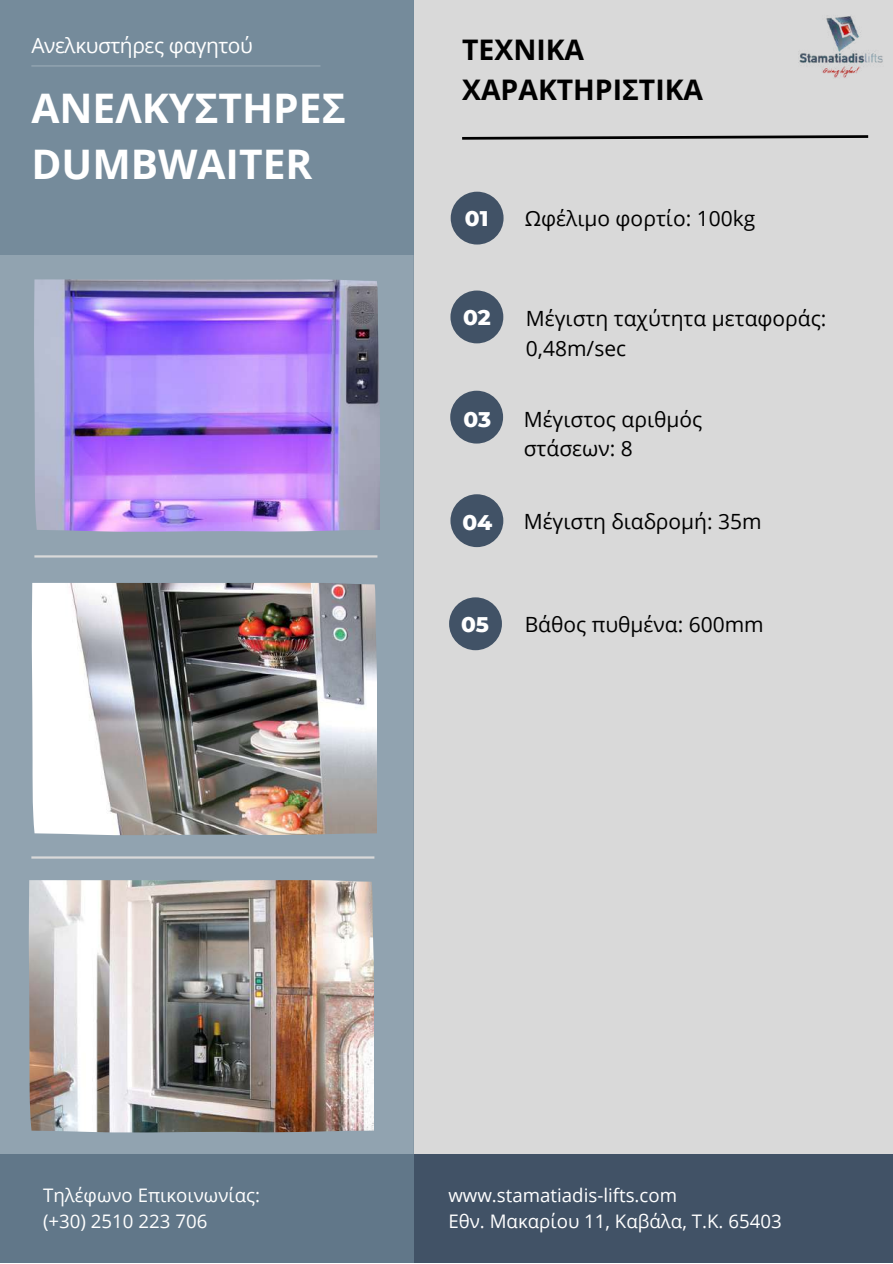
<style>
.page{position:relative;width:893px;height:1264px;background:#fff}
.page>*{position:absolute;margin:0;border:0;box-sizing:border-box;transform-origin:0 0}
.t1{font:700 40.8px/56.2px "Open Sans";color:#fff}
.t2{font:700 28.35px/39.3px "Open Sans";color:#000}
.t3{font:800 21.6px "Montserrat";color:#fff}
.t4{font:21px/29.2px "Open Sans";color:#000}
.t5{font:20.85px "Open Sans";letter-spacing:-.02em;color:#fff}
.t6{font:18.6px/25.8px "Open Sans";color:#fff}
</style>
<div class="page">
<div style="left:413px;top:0;width:479px;height:1157px;background:#d9d9d9"></div>
<div style="left:0;top:1153px;width:892px;height:109px;background:#415266"></div>
<div style="left:450px;top:192px;width:53px;height:52px;background:#415266;border-radius:50%"></div>
<div style="left:450px;top:290px;width:53px;height:53px;background:#415266;border-radius:50%"></div>
<div style="left:450px;top:391px;width:53px;height:52px;background:#415266;border-radius:50%"></div>
<svg style="left:462px;top:135px;width:407px;height:5px"></svg>
<svg style="left:0;top:0;width:413px;height:1262px;background:#7d91a0"></svg>
<hr style="left:31px;top:856px;width:343px;height:2px;background:#d9d9d9">
<img style="left:32px;top:583px;width:345px;height:252px">
<img style="left:29px;top:880px;width:345px;height:252px">
<div style="left:450px;top:494px;width:53px;height:53px;background:#415266;border-radius:50%"></div>
<div style="left:449px;top:597px;width:53px;height:53px;background:#415266;border-radius:50%"></div>
<img style="left:34px;top:279px;width:345px;height:253px">
<hr style="left:34px;top:555px;width:343px;height:2px;background:#d9d9d9">
<img style="left:798px;top:16px;width:85px;height:62px">
<p class="t5" style="left:31px;top:31px;width:223px">Ανελκυστήρες φαγητού</p>
<h1 class="t1" style="left:31px;top:79px;width:316px">ΑΝΕΛΚΥΣΤΗΡΕΣ<br>DUMBWAITER</h1>
<h2 class="t2" style="left:462px;top:30px;width:242px">ΤΕΧΝΙΚΑ<br>ΧΑΡΑΚΤΗΡΙΣΤΙΚΑ</h2>
<p class="t3" style="left:465px;top:205px;width:25px">01</p>
<p class="t4" style="left:524px;top:203px;width:232px">Ωφέλιμο φορτίο: 100kg</p>
<p class="t3" style="left:463px;top:304px;width:29px">02</p>
<p class="t3" style="left:463px;top:406px;width:29px">03</p>
<p class="t4" style="left:526px;top:304px;width:302px">Μέγιστη ταχύτητα μεταφοράς:<br>0,48m/sec</p>
<p class="t4" style="left:523px;top:404px;width:180px">Μέγιστος αριθμός στάσεων: 8</p>
<p class="t3" style="left:462px;top:509px;width:31px">04</p>
<p class="t4" style="left:523px;top:506px;width:239px">Μέγιστη διαδρομή: 35m</p>
<p class="t3" style="left:461px;top:611px;width:29px">05</p>
<p class="t4" style="left:524px;top:609px;width:240px">Βάθος πυθμένα: 600mm</p>
<p class="t6" style="left:43px;top:1181px;width:219px">Τηλέφωνο Επικοινωνίας: (+30) 2510 223 706</p>
<p class="t6" style="left:448px;top:1181px;width:335px">www.stamatiadis-lifts.com<br>Εθν. Μακαρίου 11, Καβάλα, Τ.Κ. 65403</p>
</div>
